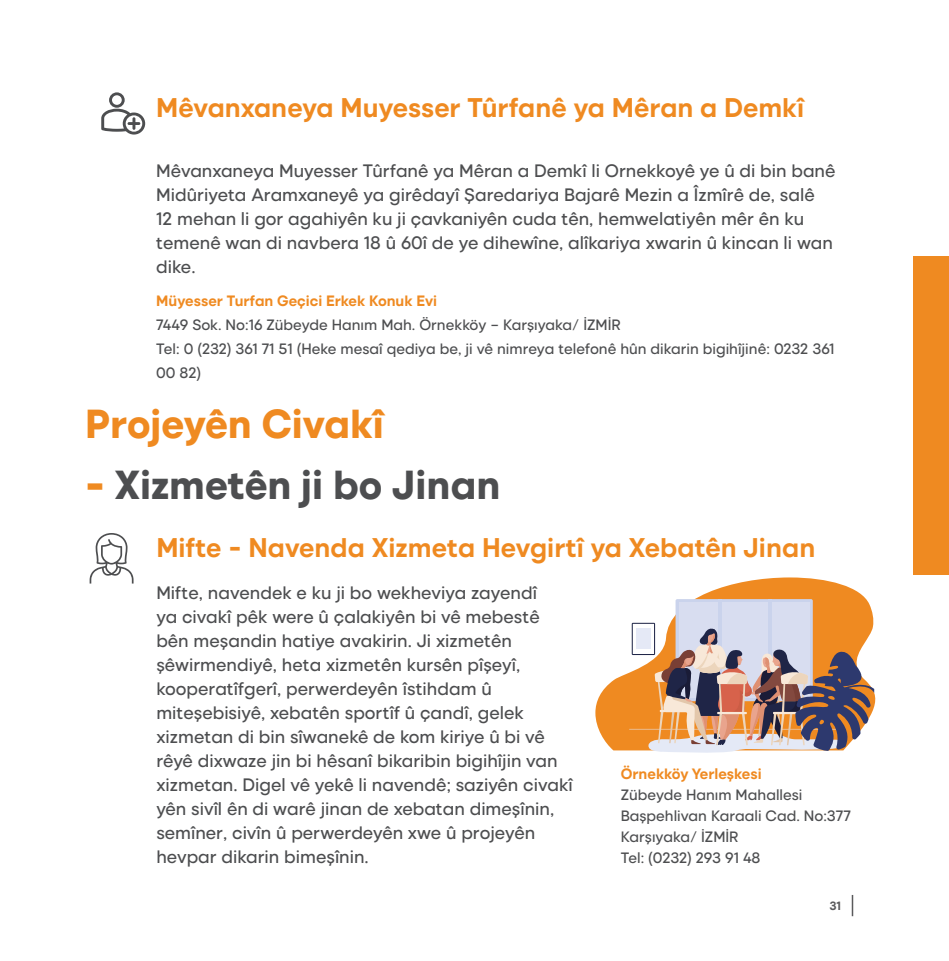
<style>
.page{position:relative;width:949px;height:961px;background:#fff}
.page>*{position:absolute;margin:0;border:0;box-sizing:border-box;transform-origin:0 0}
.BÜYÜK_BASLIK{font:800 40.5px "Izmir";color:#4d4e50}
.BÜYÜK_BASLIK-2{font:800 40.5px "Izmir";color:#ef8a21}
.ARA_BASLIK_KIRMIZI{font:700 27px "Izmir";color:#ef8a21}
.ANA_METİNLER{font:500 18px/24px "Izmir";color:#4d4e50}
.ANA_METİNLER-2{font:500 15px/21px "Izmir";color:#4d4e50}
.ANA_METİNLER-3{font:700 15px "Izmir";color:#ef8a21}
.t1{font:700 12px "Izmir";color:#5a5a5c}
.s1{color:#ef8a21}
</style>
<div class="page">
<hr style="left:851px;top:895px;width:2px;height:21px;background:#5a5a5c">
<div style="left:912px;top:256px;width:36px;height:319px;background:#ef8a21"></div>
<svg style="left:101px;top:92px;width:44px;height:43px"></svg>
<svg style="left:90px;top:533px;width:43px;height:51px"></svg>
<svg style="left:595px;top:577px;width:281px;height:173px"></svg>
<div style="left:675px;top:599px;width:137px;height:102px;background:#cad3ec;border-radius:2px"></div>
<div style="left:678px;top:602px;width:131px;height:96px;background:#d8ddf0"></div>
<svg style="left:717px;top:599px;width:4px;height:24px"></svg>
<svg style="left:767px;top:599px;width:4px;height:24px"></svg>
<svg style="left:629px;top:623px;width:244px;height:130px"></svg>
<p class="ARA_BASLIK_KIRMIZI" style="left:156px;top:88px;width:649px">Mêvanxaneya Muyesser Tûrfanê ya Mêran a Demkî</p>
<p class="ANA_METİNLER" style="left:156px;top:157px;width:680px">Mêvanxaneya Muyesser Tûrfanê ya Mêran a Demkî li Ornekkoyê ye û di bin banê Midûriyeta Aramxaneyê ya girêdayî Şaredariya Bajarê Mezin a Îzmîrê de, salê<br>12 mehan li gor agahiyên ku ji çavkaniyên cuda tên, hemwelatiyên mêr ên ku temenê wan di navbera 18 û 60î de ye dihewîne, alîkariya xwarin û kincan li wan dike.</p>
<p class="ANA_METİNLER-3" style="left:156px;top:290px;width:282px">Müyesser Turfan Geçici Erkek Konuk Evi</p>
<p class="ANA_METİNLER-2" style="left:156px;top:313px;width:466px">7449 Sok. No:16 Zübeyde Hanım Mah. Örnekköy – Karşıyaka/ İZMİR</p>
<p class="ANA_METİNLER-2" style="left:156px;top:336px;width:679px;line-height:24px">Tel: 0 (232) 361 71 51 (Heke mesaî qediya be, ji vê nimreya telefonê hûn dikarin bigihîjinê: 0232 361<br>00 82)</p>
<p class="BÜYÜK_BASLIK-2" style="left:85px;top:394px;width:300px">Projeyên Civakî</p>
<p class="BÜYÜK_BASLIK" style="left:85px;top:455px;width:417px"><span class="s1">-</span> Xizmetên ji bo Jinan</p>
<p class="ARA_BASLIK_KIRMIZI" style="left:156px;top:529px;width:660px">Mifte - Navenda Xizmeta Hevgirtî ya Xebatên Jinan</p>
<p class="ANA_METİNLER" style="left:156px;top:580px;width:417px">Mifte, navendek e ku ji bo wekheviya zayendî<br>ya civakî pêk were û çalakiyên bi vê mebestê bên meşandin hatiye avakirin. Ji xizmetên şêwirmendiyê, heta xizmetên kursên pîşeyî, kooperatîfgerî, perwerdeyên îstihdam û miteşebisiyê, xebatên sportîf û çandî, gelek xizmetan di bin sîwanekê de kom kiriye û bi vê rêyê dixwaze jin bi hêsanî bikaribin bigihîjin van xizmetan. Digel vê yekê li navendê; saziyên civakî yên sivîl ên di warê jinan de xebatan dimeşînin, semîner, civîn û perwerdeyên xwe û projeyên hevpar dikarin bimeşînin.</p>
<p class="ANA_METİNLER-3" style="left:620px;top:763px;width:142px">Örnekköy Yerleşkesi</p>
<p class="ANA_METİNLER-2" style="left:620px;top:783px;width:231px">Zübeyde Hanım Mahallesi<br>Başpehlivan Karaali Cad. No:377<br>Karşıyaka/ İZMİR</p>
<p class="ANA_METİNLER-2" style="left:620px;top:846px;width:141px">Tel: (0232) 293 91 48</p>
<p class="t1" style="left:829px;top:897px;width:13px">31</p>
</div>
